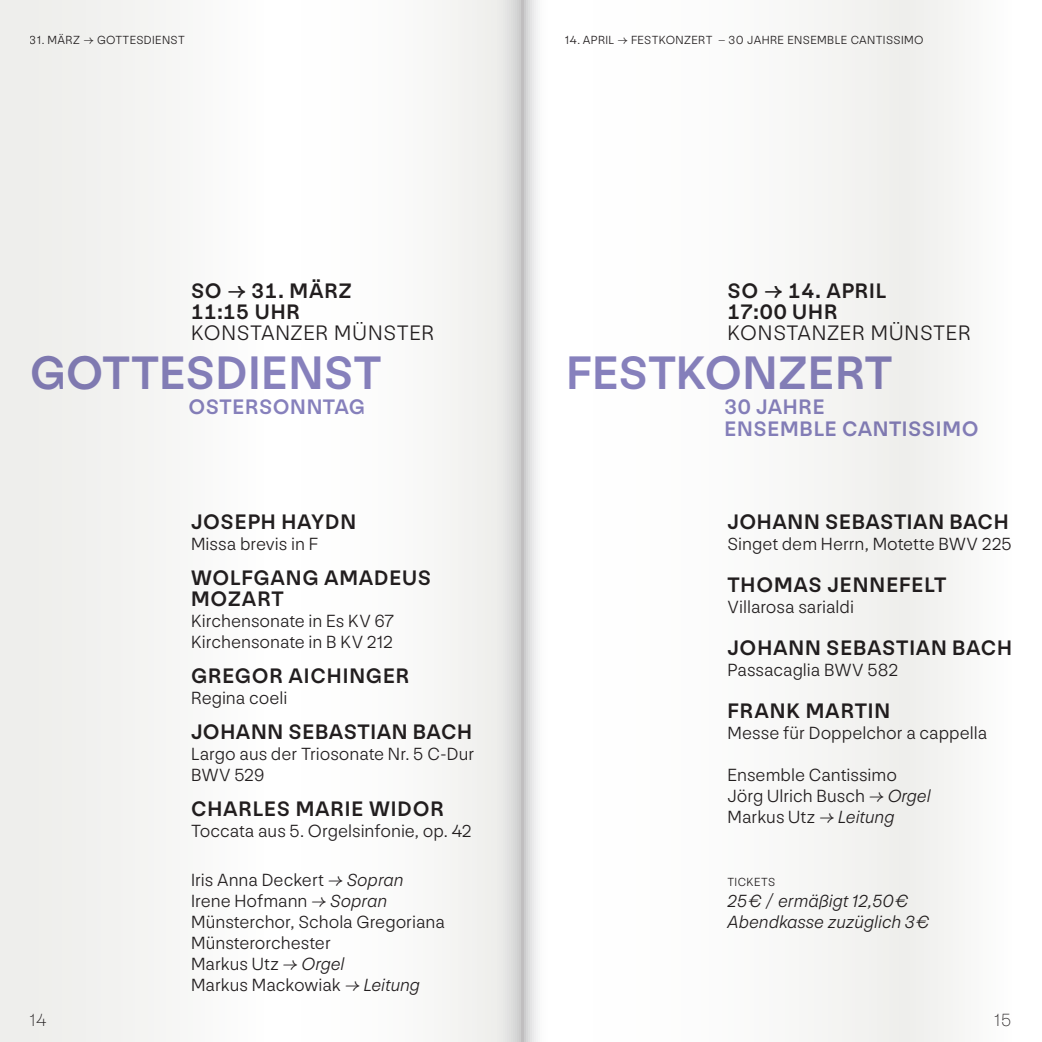
<style>
.page{position:relative;width:1042px;height:1042px;background:#fff}
.page>*{position:absolute;margin:0;border:0;box-sizing:border-box;transform-origin:0 0}
.t1{font:500 49px "NN Nouvelle Grotesk STD";color:#8781bd}
.t2{font:500 21.88px/21px "NN Nouvelle Grotesk STD";letter-spacing:.035em;color:#231f20}
.t3{font:500 21.88px/21.9px "NN Nouvelle Grotesk STD";letter-spacing:.025em;color:#8781bd}
.t4{font:300 21.88px "NN Nouvelle Grotesk STD";letter-spacing:.025em;color:#231f20}
.t5{font:300 18.38px/21px "NN Nouvelle Grotesk STD";color:#231f20}
.t6{font:18.38px/21px "NN Nouvelle Grotesk STD Light Diagonal";color:#231f20}
.t7{font:100 18.38px "NN Nouvelle Grotesk STD";color:#231f20}
.t8{font:300 12.25px "NN Nouvelle Grotesk STD";letter-spacing:.03em;color:#231f20}
.s1{font-family:"NN Nouvelle Grotesk STD Light Diagonal";font-weight:400}
</style>
<div class="page">
<div style="left:0;top:0;width:521px;height:1042px;background:#f6f6f5"></div>
<div style="left:521px;top:0;width:521px;height:1042px;background:linear-gradient(to right,#fafafa,#f6f6f5)"></div>
<p class="t8" style="left:30px;top:33px;width:157px">31. MÄRZ → GOTTESDIENST</p>
<p class="t8" style="left:565px;top:33px;width:360px">14. APRIL → FESTKONZERT – 30 JAHRE ENSEMBLE CANTISSIMO</p>
<p class="t2" style="left:191px;top:280px;width:162px">SO → 31. MÄRZ<br>11:15 UHR</p>
<p class="t4" style="left:191px;top:320px;width:245px">KONSTANZER MÜNSTER</p>
<h1 class="t1" style="left:30px;top:343px;width:353px">GOTTESDIENST</h1>
<p class="t3" style="left:189px;top:396px;width:178px">OSTERSONNTAG</p>
<p class="t2" style="left:191px;top:511px;width:167px">JOSEPH HAYDN</p>
<p class="t5" style="left:191px;top:533px;width:129px">Missa brevis in F</p>
<p class="t2" style="left:191px;top:567px;width:242px">WOLFGANG AMADEUS<br>MOZART</p>
<p class="t5" style="left:191px;top:610px;width:205px">Kirchensonate in Es KV 67<br>Kirchensonate in B KV 212</p>
<p class="t2" style="left:191px;top:665px;width:220px">GREGOR AICHINGER</p>
<p class="t5" style="left:191px;top:687px;width:98px">Regina coeli</p>
<p class="t2" style="left:191px;top:721px;width:283px">JOHANN SEBASTIAN BACH</p>
<p class="t5" style="left:191px;top:743px;width:285px">Largo aus der Triosonate Nr. 5 C-Dur<br>BWV 529</p>
<p class="t2" style="left:191px;top:798px;width:254px">CHARLES MARIE WIDOR</p>
<p class="t5" style="left:191px;top:820px;width:282px">Toccata aus 5. Orgelsinfonie, op. 42</p>
<p class="t5" style="left:191px;top:869px;width:255px">Iris Anna Deckert <span class="s1">→ Sopran<br></span>Irene Hofmann <span class="s1">→ Sopran<br></span>Münsterchor, Schola Gregoriana<br>Münsterorchester<br>Markus Utz <span class="s1">→ Orgel<br></span>Markus Mackowiak <span class="s1">→ Leitung</span></p>
<p class="t2" style="left:727px;top:280px;width:161px">SO → 14. APRIL<br>17:00 UHR</p>
<p class="t4" style="left:727px;top:320px;width:245px">KONSTANZER MÜNSTER</p>
<h1 class="t1" style="left:566px;top:343px;width:328px">FESTKONZERT</h1>
<p class="t3" style="left:724px;top:396px;width:256px">30 JAHRE<br>ENSEMBLE CANTISSIMO</p>
<p class="t2" style="left:727px;top:511px;width:283px">JOHANN SEBASTIAN BACH</p>
<p class="t5" style="left:727px;top:533px;width:286px">Singet dem Herrn, Motette BWV 225</p>
<p class="t2" style="left:727px;top:574px;width:220px">THOMAS JENNEFELT</p>
<p class="t5" style="left:727px;top:596px;width:128px">Villarosa sarialdi</p>
<p class="t2" style="left:727px;top:637px;width:286px">JOHANN SEBASTIAN BACH</p>
<p class="t5" style="left:727px;top:659px;width:172px">Passacaglia BWV 582</p>
<p class="t2" style="left:727px;top:700px;width:164px">FRANK MARTIN</p>
<p class="t5" style="left:727px;top:722px;width:261px">Messe für Doppelchor a cappella</p>
<p class="t5" style="left:727px;top:764px;width:205px">Ensemble Cantissimo<br>Jörg Ulrich Busch <span class="s1">→ Orgel<br></span>Markus Utz <span class="s1">→ Leitung</span></p>
<p class="t8" style="left:727px;top:875px;width:49px">TICKETS</p>
<p class="t6" style="left:727px;top:890px;width:203px">25 € / ermäßigt 12,50 €<br>Abendkasse zuzüglich 3 €</p>
<p class="t7" style="left:30px;top:1010px;width:19px">14</p>
<p class="t7" style="left:994px;top:1010px;width:19px">15</p>
</div>
